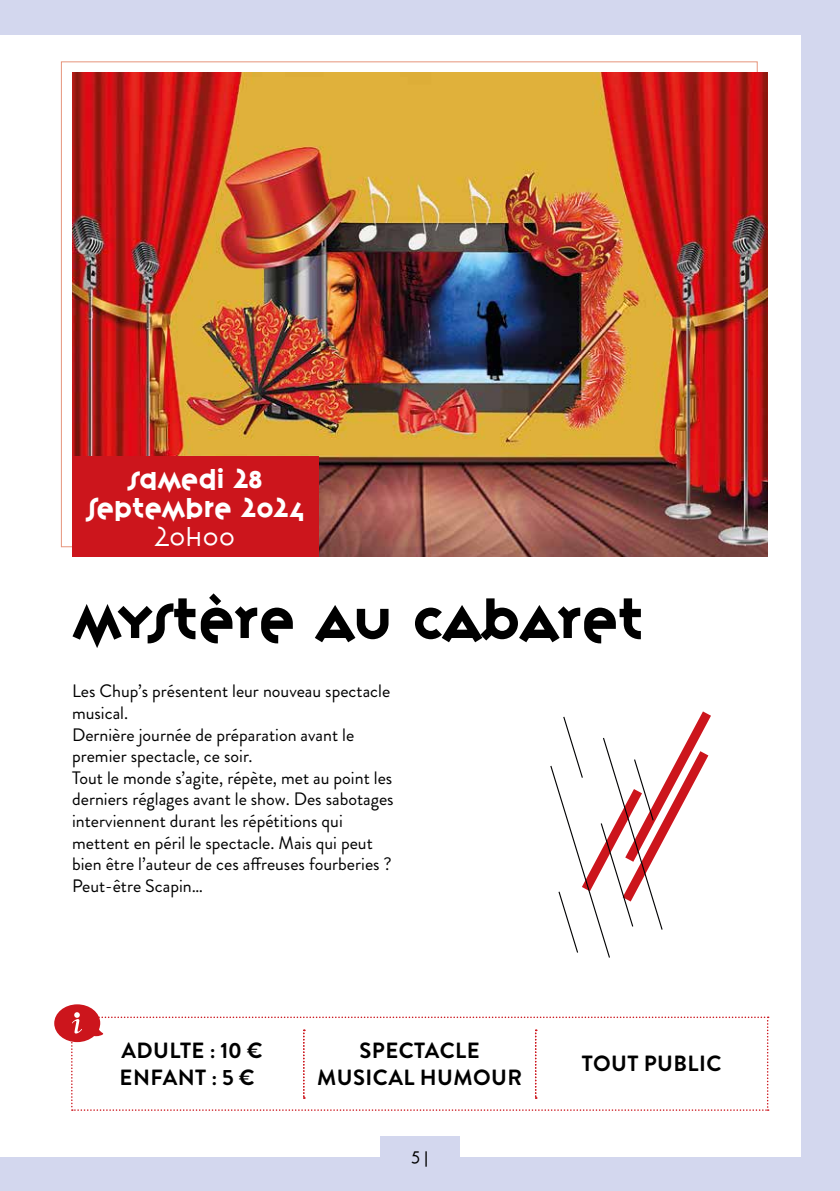
<style>
.page{position:relative;width:840px;height:1191px;background:#fff}
.page>*{position:absolute;margin:0;border:0;box-sizing:border-box;transform-origin:0 0}
.t1{font:50px "Variex OT";color:#000}
.t2{font:24px/28.8px "Variex OT";color:#fff;text-align:center}
.t3{font:300 24px "Variex OT";color:#fff}
.t4{font:700 22px/26.4px "Brandon Grotesque";letter-spacing:.02em;color:#000}
.t5{font:18px/21.6px "Brandon Grotesque";color:#000}
.t6{font:300 16px "Variex OT";color:#000}
.s1{font-family:"Aller Display"}
</style>
<div class="page">
<div style="left:0;top:0;width:839px;height:1191px;background:#d3d7ee"></div>
<div style="left:0;top:36px;width:800px;height:1121px;background:#fff"></div>
<div style="left:380px;top:1136px;width:79px;height:55px;background:#d3d7ee"></div>
<img style="left:72px;top:72px;width:695px;height:485px">
<div style="left:72px;top:456px;width:246px;height:101px;background:#cc151c"></div>
<svg style="left:550px;top:711px;width:160px;height:247px"></svg>
<svg style="left:54px;top:1004px;width:714px;height:106px"></svg>
<h2 class="t2" style="left:86px;top:463px;width:219px">SAMEDI 2<span class="s1">8<br></span>SEPTEMBRE 2024</h2>
<h2 class="t3" style="left:155px;top:520px;width:82px">20h00</h2>
<h1 class="t1" style="left:72px;top:582px;width:572px">MYSTÈRE AU CABARET</h1>
<p class="t5" style="left:72px;top:680px;width:323px">Les Chup’s présentent leur nouveau spectacle musical.<br>Dernière journée de préparation avant le premier spectacle, ce soir.<br>Tout le monde s’agite, répète, met au point les derniers réglages avant le show. Des sabotages interviennent durant les répétitions qui mettent en péril le spectacle. Mais qui peut bien être l’auteur de ces affreuses fourberies ?<br>Peut-être Scapin…</p>
<p class="t4" style="left:120px;top:1037px;width:144px">ADULTE : 10 €<br>ENFANT : 5 €</p>
<p class="t4" style="left:317px;top:1037px;width:206px;text-align:center">SPECTACLE<br>MUSICAL HUMOUR</p>
<p class="t6" style="left:411px;top:1146px;width:19px">5|</p>
<p class="t4" style="left:581px;top:1051px;width:141px">TOUT PUBLIC</p>
</div>
